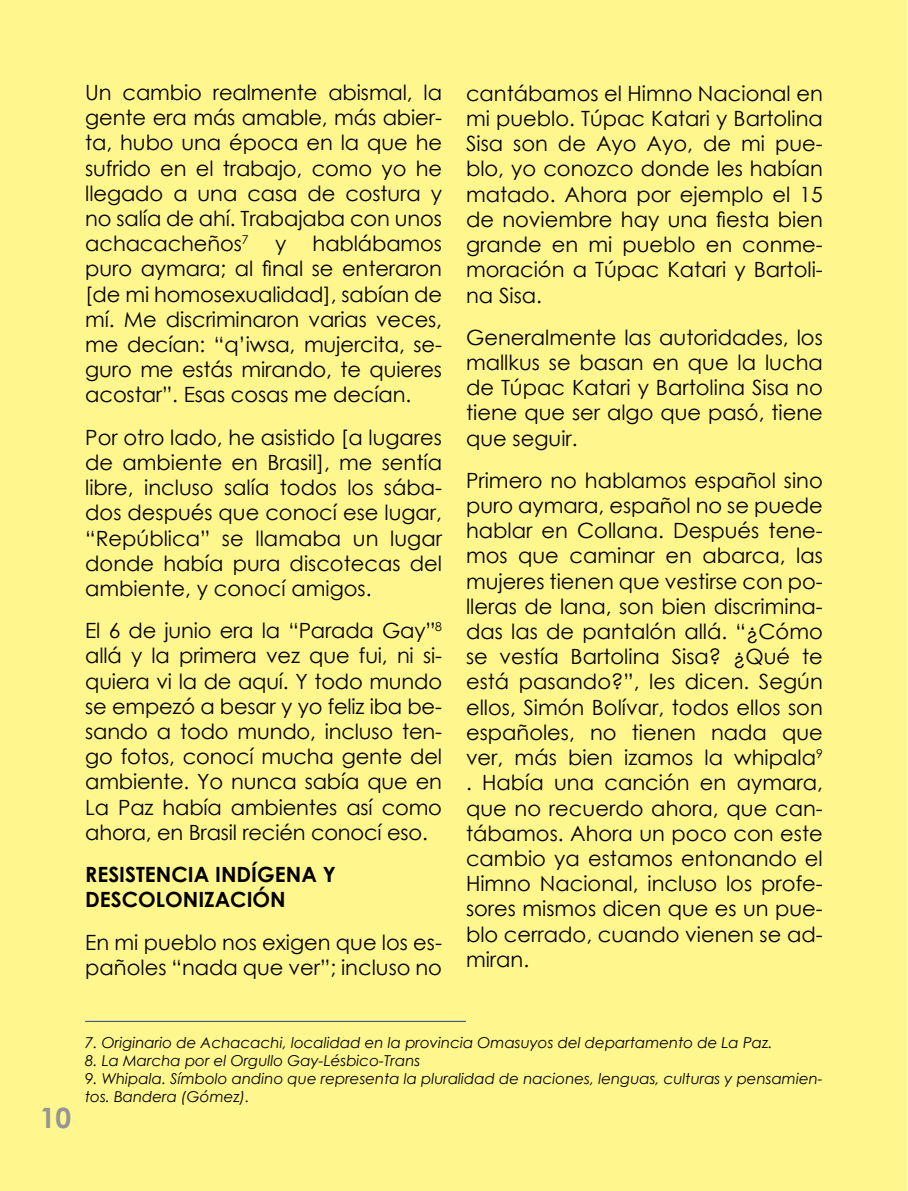
<style>
.page{position:relative;width:908px;height:1191px;background:#fff}
.page>*{position:absolute;margin:0;border:0;box-sizing:border-box;transform-origin:0 0}
.t1{font:700 28px "Century Gothic";color:#939598}
.t2{font:21px/25.2px "Century Gothic";color:#000;text-align:justify}
.t3{font:700 21px/25.2px "Century Gothic";color:#000}
.t4{font:italic 15px/18px "Century Gothic";color:#000}
</style>
<div class="page">
<div style="left:0;top:0;width:906px;height:1191px;background:#fff68d"></div>
<hr style="left:85px;top:1020px;width:381px;height:1px;background:#25408f">
<p class="t2" style="left:85px;top:79px;width:358px">Un cambio realmente abismal, la gente era más amable, más abier&shy;ta, hubo una época en la que he sufrido en el trabajo, como yo he llegado a una casa de costura y no salía de ahí. Trabajaba con unos achacacheños<sup>7</sup></p>
<p class="t2" style="left:85px;top:231px;width:358px;text-indent:227px">hablábamos puro aymara; al final se enteraron [de mi homosexualidad], sabían de mí. Me discriminaron varias veces, me decían: “q’iwsa, mujercita, se&shy;guro me estás mirando, te quieres acostar”. Esas cosas me decían.</p>
<p class="t2" style="left:85px;top:424px;width:358px">Por otro lado, he asistido [a lugares de ambiente en Brasil], me sentía libre, incluso salía todos los sába&shy;dos después que conocí ese lugar, “República” se llamaba un lugar donde había pura discotecas del ambiente, y conocí amigos.</p>
<p class="t2" style="left:85px;top:617px;width:358px">El 6 de junio era la “Parada Gay”<sup>8 </sup>allá y la primera vez que fui, ni si&shy;quiera vi la de aquí. Y todo mundo se empezó a besar y yo feliz iba be&shy;sando a todo mundo, incluso ten&shy;go fotos, conocí mucha gente del ambiente. Yo nunca sabía que en La Paz había ambientes así como ahora, en Brasil recién conocí eso.</p>
<p class="t3" style="left:85px;top:861px;width:252px">RESISTENCIA INDÍGENA Y<br>DESCOLONIZACIÓN</p>
<p class="t2" style="left:85px;top:929px;width:358px">En mi pueblo nos exigen que los es&shy;pañoles “nada que ver”; incluso no</p>
<p class="t2" style="left:275px;top:231px;width:13px">y</p>
<p class="t2" style="left:466px;top:80px;width:358px">cantábamos el Himno Nacional en mi pueblo. Túpac Katari y Bartolina Sisa son de Ayo Ayo, de mi pue&shy;blo, yo conozco donde les habían matado. Ahora por ejemplo el 15 de noviembre hay una fiesta bien grande en mi pueblo en conme&shy;moración a Túpac Katari y Bartoli&shy;na Sisa.</p>
<p class="t2" style="left:466px;top:324px;width:358px">Generalmente las autoridades, los mallkus se basan en que la lucha de Túpac Katari y Bartolina Sisa no tiene que ser algo que pasó, tiene que seguir.</p>
<p class="t2" style="left:466px;top:467px;width:358px">Primero no hablamos español sino puro aymara, español no se puede hablar en Collana. Después tene&shy;mos que caminar en abarca, las mujeres tienen que vestirse con po&shy;lleras de lana, son bien discrimina&shy;das las de pantalón allá. “¿Cómo se vestía Bartolina Sisa? ¿Qué te está pasando?”, les dicen. Según ellos, Simón Bolívar, todos ellos son españoles, no tienen nada que ver, más bien izamos la whipala<sup>9 </sup>. Había una canción en aymara, que no recuerdo ahora, que can&shy;tábamos. Ahora un poco con este cambio ya estamos entonando el Himno Nacional, incluso los profe&shy;sores mismos dicen que es un pue&shy;blo cerrado, cuando vienen se ad&shy;miran.</p>
<h1 class="t1" style="left:40px;top:1096px;width:33px">10</h1>
<p class="t4" style="left:85px;top:1033px;width:688px">7. Originario de Achacachi, localidad en la provincia Omasuyos del departamento de La Paz.</p>
<p class="t4" style="left:85px;top:1051px;width:336px">8. La Marcha por el Orgullo Gay-Lésbico-Trans</p>
<p class="t4" style="left:85px;top:1069px;width:739px">9. Whipala. Símbolo andino que representa la pluralidad de naciones, lenguas, culturas y pensamien&shy;tos. Bandera (Gómez).</p>
</div>
